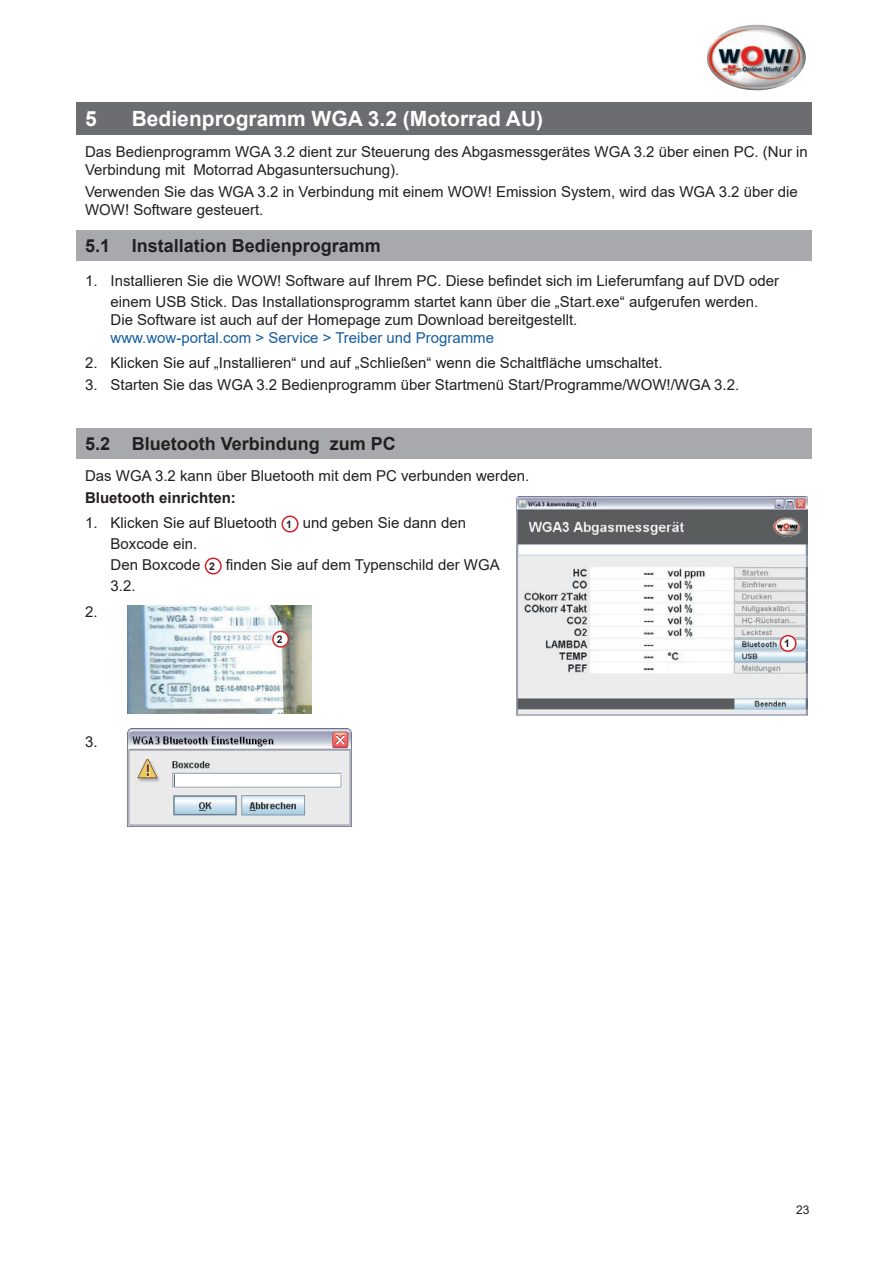
<style>
.page{position:relative;width:893px;height:1263px;background:#fff}
.page>*{position:absolute;margin:0;border:0;box-sizing:border-box;transform-origin:0 0}
.t1{font:700 21px "Arial";color:#fff}
.t2{font:700 18px "Arial";color:#231f20}
.t3{font:15px/21px "Arial";color:#231f20}
.t4{font:15px "Arial";color:#175d9e}
.t5{font:700 15px "Arial";color:#231f20}
.t6{font:12px "Arial";color:#231f20}
.t7{font:700 10.5px "Arial";color:#231f20}
.s1{font-weight:700;font-size:10.5px}
</style>
<div class="page">
<img style="left:707px;top:24px;width:99px;height:66px">
<div style="left:77px;top:102px;width:735px;height:32px;background:#6c6d70"></div>
<div style="left:77px;top:230px;width:735px;height:30px;background:#a8a9ad"></div>
<div style="left:77px;top:428px;width:735px;height:30px;background:#a8a9ad"></div>
<div style="left:281px;top:515px;width:17px;height:17px;border:2px solid #d1232a;border-radius:50%"></div>
<div style="left:205px;top:557px;width:17px;height:17px;border:2px solid #d1232a;border-radius:50%"></div>
<img style="left:516px;top:497px;width:291px;height:218px">
<div style="left:780px;top:636px;width:16px;height:15px;background:#fff;border-radius:50%"></div>
<div style="left:780px;top:635px;width:17px;height:17px;border:2px solid #d1232a;border-radius:50%"></div>
<img style="left:128px;top:605px;width:183px;height:108px">
<div style="left:273px;top:631px;width:15px;height:16px;background:#fff;border-radius:50%"></div>
<div style="left:272px;top:631px;width:17px;height:17px;border:2px solid #d1232a;border-radius:50%"></div>
<img style="left:128px;top:729px;width:223px;height:97px">
<h1 class="t1" style="left:85px;top:104px;width:13px">5</h1>
<h1 class="t1" style="left:132px;top:104px;width:413px">Bedienprogramm WGA 3.2 (Motorrad AU)</h1>
<p class="t3" style="left:85px;top:142px;width:724px;line-height:18px">Das Bedienprogramm WGA 3.2 dient zur Steuerung des Abgasmessgerätes WGA 3.2 über einen PC. (Nur in<br>Verbindung mit Motorrad Abgasuntersuchung).</p>
<p class="t3" style="left:85px;top:183px;width:714px;line-height:18px">Verwenden Sie das WGA 3.2 in Verbindung mit einem WOW! Emission System, wird das WGA 3.2 über die<br>WOW! Software gesteuert.</p>
<p class="t2" style="left:85px;top:233px;width:297px">5.1 Installation Bedienprogramm</p>
<p class="t3" style="left:85px;top:270px;width:696px;text-align:center">1. Installieren Sie die WOW! Software auf Ihrem PC. Diese befindet sich im Lieferumfang auf DVD oder einem USB Stick. Das Installationsprogramm startet kann über die „Start.exe“ aufgerufen werden.</p>
<p class="t3" style="left:111px;top:309px;width:468px">Die Software ist auch auf der Homepage zum Download bereitgestellt.</p>
<p class="t4" style="left:111px;top:327px;width:385px">www.wow-portal.com &gt; Service &gt; Treiber und Programme</p>
<p class="t3" style="left:85px;top:352px;width:579px">2. Klicken Sie auf „Installieren“ und auf „Schließen“ wenn die Schaltfläche umschaltet.</p>
<p class="t3" style="left:85px;top:374px;width:656px">3. Starten Sie das WGA 3.2 Bedienprogramm über Startmenü Start/Programme/WOW!/WGA 3.2.</p>
<p class="t2" style="left:85px;top:431px;width:312px">5.2 Bluetooth Verbindung zum PC</p>
<p class="t3" style="left:85px;top:465px;width:446px">Das WGA 3.2 kann über Bluetooth mit dem PC verbunden werden.</p>
<p class="t5" style="left:85px;top:487px;width:152px">Bluetooth einrichten:</p>
<p class="t3" style="left:111px;top:512px;width:391px;text-indent:-25px">1. Klicken Sie auf Bluetooth <span class="s1">1</span> und geben Sie dann den<br>Boxcode ein.<br>Den Boxcode <span class="s1">2</span> finden Sie auf dem Typenschild der WGA<br>3.2.</p>
<p class="t3" style="left:85px;top:601px;width:14px">2.</p>
<p class="t3" style="left:85px;top:731px;width:14px">3.</p>
<p class="t7" style="left:277px;top:632px;width:7px">2</p>
<p class="t7" style="left:784px;top:636px;width:7px">1</p>
<p class="t6" style="left:796px;top:1202px;width:15px">23</p>
</div>
